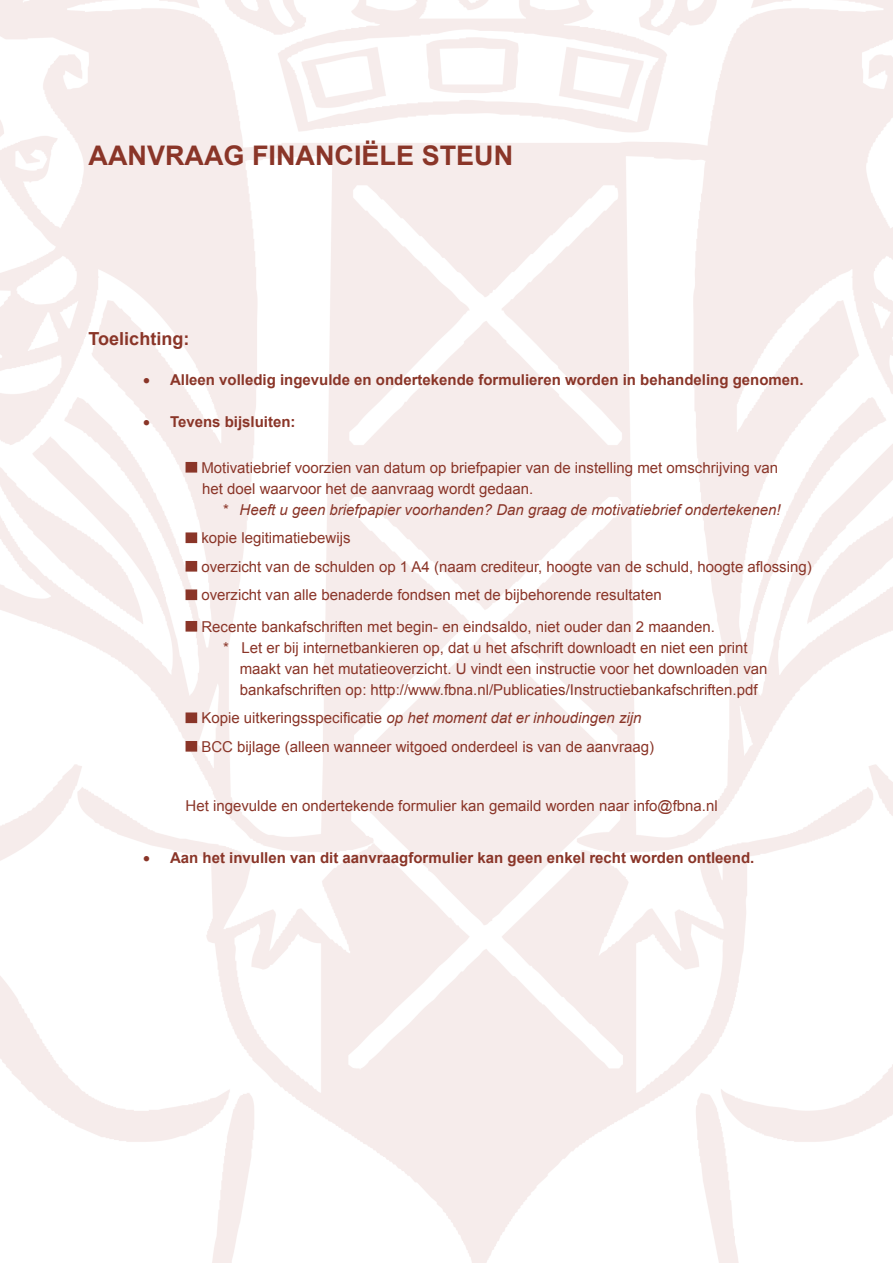
<style>
.page{position:relative;width:893px;height:1263px;background:#fff}
.page>*{position:absolute;margin:0;border:0;box-sizing:border-box;transform-origin:0 0}
.Standaard{font:700 27px "Arial";color:#8a3528}
.Standaard-2{font:700 18px "Arial";color:#8a3528}
.Standaard-3{font:15px "Arial";color:#8a3528}
.t1{font:700 15px "Arial";color:#8a3528}
.Standaard-4{font:italic 15px "Arial";color:#8a3528}
.s1{font-style:normal}
</style>
<div class="page">
<div style="left:186px;top:462px;width:11px;height:11px;background:#8a3528;border:2px solid #8a3528"></div>
<div style="left:186px;top:532px;width:11px;height:11px;background:#8a3528;border:2px solid #8a3528"></div>
<div style="left:186px;top:561px;width:11px;height:11px;background:#8a3528;border:2px solid #8a3528"></div>
<div style="left:186px;top:589px;width:11px;height:11px;background:#8a3528;border:2px solid #8a3528"></div>
<div style="left:186px;top:621px;width:11px;height:11px;background:#8a3528;border:2px solid #8a3528"></div>
<div style="left:186px;top:712px;width:11px;height:11px;background:#8a3528;border:2px solid #8a3528"></div>
<div style="left:186px;top:741px;width:11px;height:11px;background:#8a3528;border:2px solid #8a3528"></div>
<p class="Standaard" style="left:89px;top:138px;width:426px">AANVRAAG FINANCIËLE STEUN</p>
<p class="Standaard-2" style="left:89px;top:326px;width:102px">Toelichting:</p>
<p class="t1" style="left:143px;top:369px;width:662px">• Alleen volledig ingevulde en ondertekende formulieren worden in behandeling genomen.</p>
<p class="t1" style="left:143px;top:412px;width:154px">• Tevens bijsluiten:</p>
<p class="Standaard-3" style="left:201px;top:457px;width:578px">Motivatiebrief voorzien van datum op briefpapier van de instelling met omschrijving van</p>
<p class="Standaard-3" style="left:202px;top:478px;width:333px">het doel waarvoor het de aanvraag wordt gedaan.</p>
<p class="Standaard-4" style="left:223px;top:500px;width:559px"><span class="s1">*</span> Heeft u geen briefpapier voorhanden? Dan graag de motivatiebrief ondertekenen!</p>
<p class="Standaard-3" style="left:201px;top:528px;width:151px">kopie legitimatiebewijs</p>
<p class="Standaard-3" style="left:201px;top:556px;width:612px">overzicht van de schulden op 1 A4 (naam crediteur, hoogte van de schuld, hoogte aflossing)</p>
<p class="Standaard-3" style="left:201px;top:585px;width:462px">overzicht van alle benaderde fondsen met de bijbehorende resultaten</p>
<p class="Standaard-3" style="left:201px;top:616px;width:515px">Recente bankafschriften met begin- en eindsaldo, niet ouder dan 2 maanden.</p>
<p class="Standaard-3" style="left:223px;top:637px;width:526px">* Let er bij internetbankieren op, dat u het afschrift downloadt en niet een print</p>
<p class="Standaard-3" style="left:240px;top:658px;width:529px">maakt van het mutatieoverzicht. U vindt een instructie voor het downloaden van</p>
<p class="Standaard-3" style="left:240px;top:679px;width:519px">bankafschriften op: http://www.fbna.nl/Publicaties/Instructiebankafschriften.pdf</p>
<p class="Standaard-4" style="left:201px;top:708px;width:442px"><span class="s1">Kopie uitkeringsspecificatie</span> op het moment dat er inhoudingen zijn</p>
<p class="Standaard-3" style="left:201px;top:736px;width:454px">BCC bijlage (alleen wanneer witgoed onderdeel is van de aanvraag)</p>
<p class="Standaard-3" style="left:186px;top:796px;width:534px">Het ingevulde en ondertekende formulier kan gemaild worden naar info@fbna.nl</p>
<p class="t1" style="left:143px;top:847px;width:613px">• Aan het invullen van dit aanvraagformulier kan geen enkel recht worden ontleend.</p>
</div>
